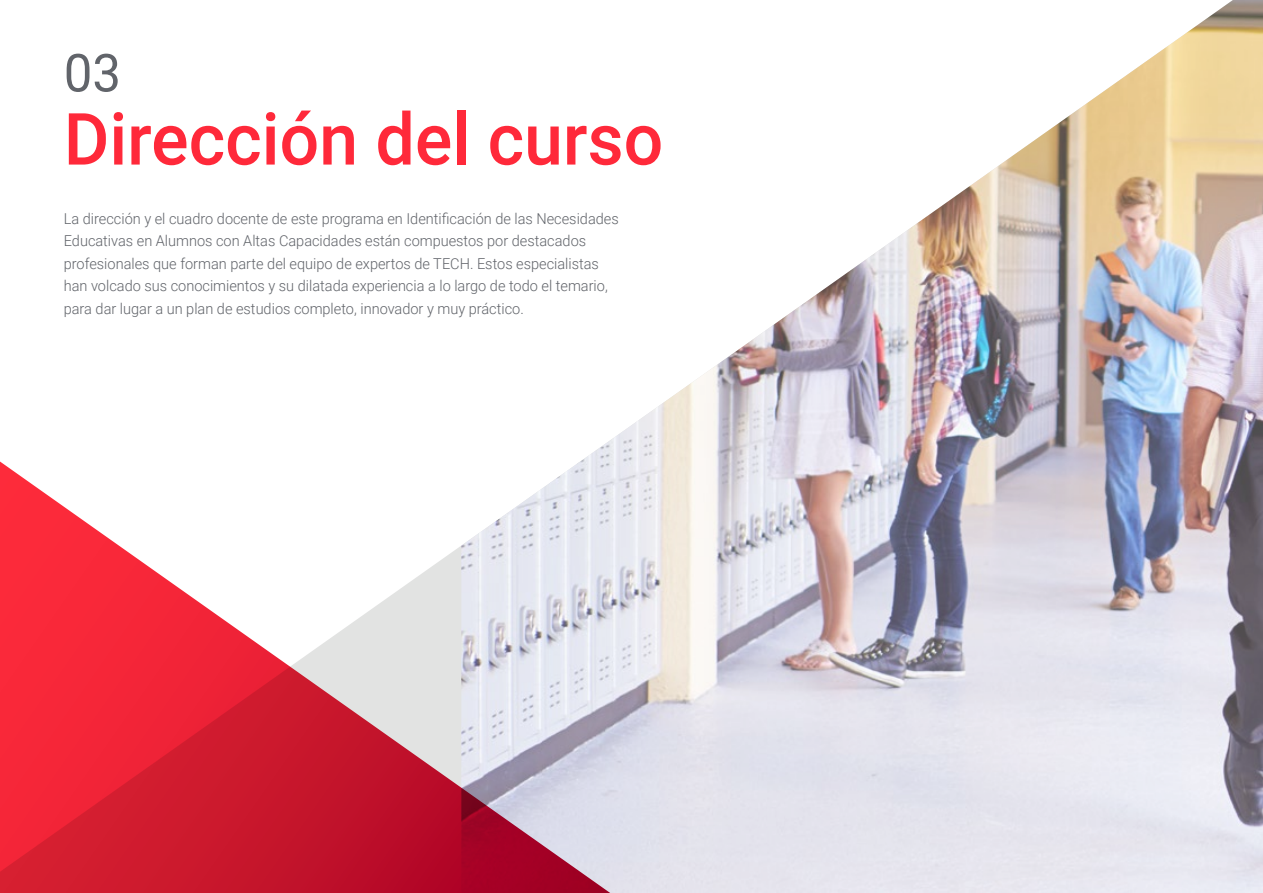
<style>
.page{position:relative;width:1263px;height:893px;background:#fff}
.page>*{position:absolute;margin:0;border:0;box-sizing:border-box;transform-origin:0 0}
.t1{font:500 72px "Roboto";color:#ff293a}
.t2{font:52.5px "Roboto";color:#61646a}
.t3{font:300 15px/22.5px "Roboto";color:#61646a}
</style>
<div class="page">
<img style="left:602px;top:0;width:661px;height:893px">
<svg style="left:0;top:446px;width:640px;height:447px"></svg>
<h2 class="t2" style="left:64px;top:36px;width:59px">03</h2>
<h1 class="t1" style="left:64px;top:89px;width:601px">Dirección del curso</h1>
<p class="t3" style="left:64px;top:207px;width:556px">La dirección y el cuadro docente de este programa en Identificación de las Necesidades Educativas en Alumnos con Altas Capacidades están compuestos por destacados profesionales que forman parte del equipo de expertos de TECH. Estos especialistas han volcado sus conocimientos y su dilatada experiencia a lo largo de todo el temario, para dar lugar a un plan de estudios completo, innovador y muy práctico.</p>
</div>
